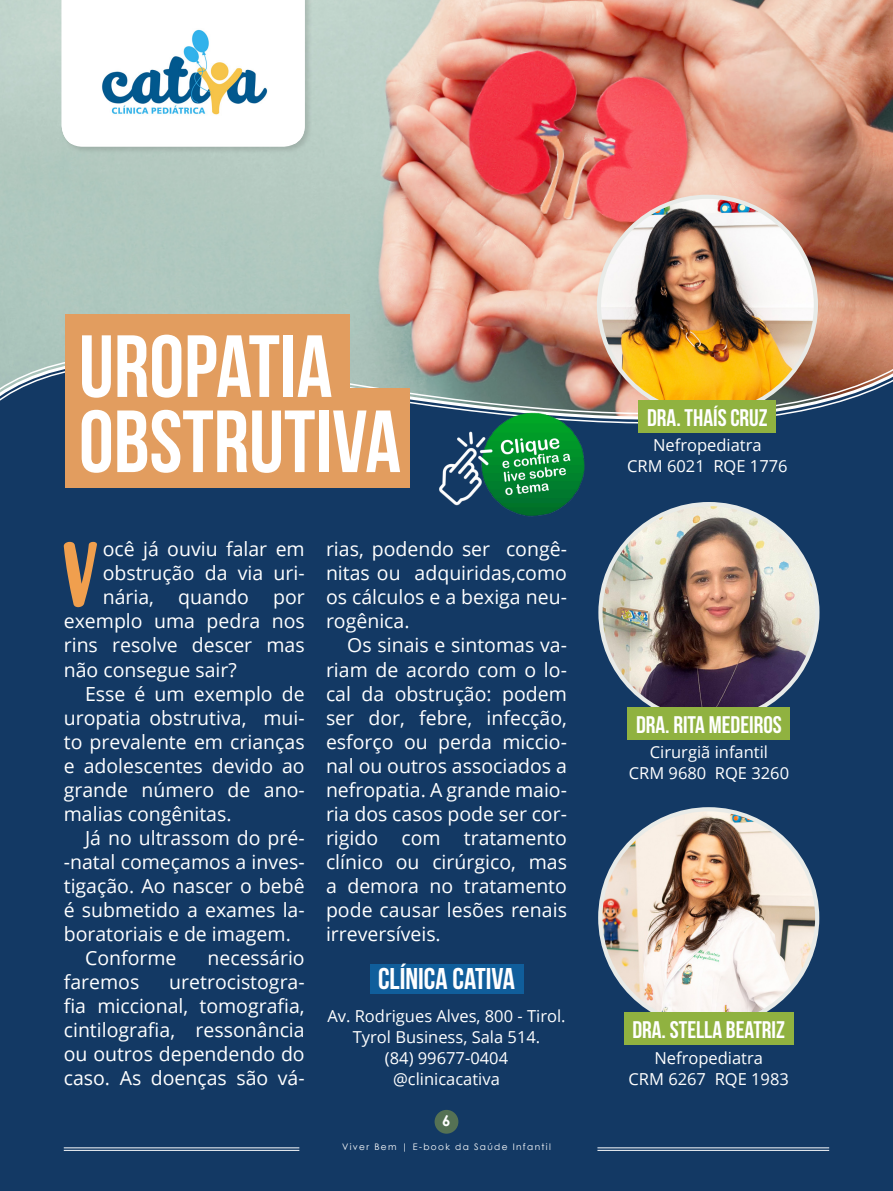
<style>
.page{position:relative;width:893px;height:1191px;background:#133964}
.page>*{position:absolute;margin:0;border:0;box-sizing:border-box;transform-origin:0 0}
.Retranca{font:700 87.9px "Bebas Neue";color:#fff}
.Capitular{font:76.8px "Baby Snail";color:#f09f4e}
.Assinatura{font:700 30px "Bebas Neue";color:#fff}
.Assinatura-2{font:24px "Bebas Neue";color:#fff}
.Ebook{font:19.5px/24px "Open Sans";color:#fff;text-align:justify}
.Capitular-2{font:19.5px "Open Sans";color:#fff}
.Assinatura-3{font:16.5px/21px "Open Sans";color:#fff;text-align:center}
.t1{font:700 15px "Century Gothic";color:#fff}
.t2{font:9px "Century Gothic";letter-spacing:.15em;color:#fff}
</style>
<div class="page">
<hr style="left:64px;top:1147px;width:235px;height:1px;background:#fff">
<hr style="left:64px;top:1150px;width:235px;height:1px;background:#fff">
<div style="left:435px;top:1109px;width:23px;height:24px;background:#557154;border-radius:50%"></div>
<hr style="left:597px;top:1147px;width:232px;height:1px;background:#fff">
<hr style="left:597px;top:1150px;width:232px;height:1px;background:#fff">
<img style="left:0;top:0;width:893px;height:552px">
<div style="left:60px;top:0;width:252px;height:155px;background:#231f20;opacity:.15"></div>
<svg style="left:62px;top:144px;width:243px;height:3px"></svg>
<img style="left:62px;top:0;width:243px;height:144px">
<div style="left:65px;top:314px;width:285px;height:106px;background:#e29d5f"></div>
<div style="left:65px;top:389px;width:345px;height:99px;background:#e29d5f"></div>
<img style="left:599px;top:197px;width:217px;height:217px;border-radius:108px">
<div style="left:639px;top:400px;width:137px;height:32px;background:#90b240"></div>
<img style="left:600px;top:504px;width:217px;height:217px;border-radius:108px">
<div style="left:627px;top:707px;width:163px;height:33px;background:#90b240"></div>
<img style="left:600px;top:809px;width:217px;height:217px;border-radius:108px">
<div style="left:624px;top:1012px;width:169px;height:33px;background:#90b240"></div>
<img style="left:428px;top:410px;width:162px;height:113px">
<div style="left:369px;top:964px;width:154px;height:30px;background:#105e9b"></div>
<p class="Retranca" style="left:79px;top:318px;width:255px">UROPATIA</p>
<p class="Retranca" style="left:79px;top:393px;width:324px">OBSTRUTIVA</p>
<p class="Capitular" style="left:60px;top:533px;width:33px">V</p>
<p class="Capitular-2" style="left:103px;top:536px;width:203px">ocê já ouviu falar em</p>
<p class="Capitular-2" style="left:103px;top:560px;width:204px">obstrução da via uri-</p>
<p class="Capitular-2" style="left:103px;top:584px;width:203px">nária, quando por</p>
<p class="Capitular-2" style="left:64px;top:608px;width:242px">exemplo uma pedra nos</p>
<p class="Capitular-2" style="left:64px;top:632px;width:242px">rins resolve descer mas</p>
<p class="Capitular-2" style="left:64px;top:656px;width:175px">não consegue sair?</p>
<p class="Ebook" style="left:64px;top:681px;width:242px;text-indent:21px">Esse é um exemplo de uropatia obstrutiva, mui&shy;to prevalente em crianças e adolescentes devido ao grande número de ano&shy;malias congênitas.</p>
<p class="Ebook" style="left:64px;top:825px;width:242px;text-indent:21px">Já no ultrassom do pré--natal começamos a inves&shy;tigação. Ao nascer o bebê é submetido a exames la&shy;boratoriais e de imagem.</p>
<p class="Ebook" style="left:85px;top:945px;width:93px">Conforme</p>
<p class="Ebook" style="left:207px;top:945px;width:99px">necessário</p>
<p class="Ebook" style="left:64px;top:969px;width:77px">faremos</p>
<p class="Ebook" style="left:64px;top:969px;width:242px;text-indent:106px">uretrocistogra&shy;fia miccional, tomografia, cintilografia, ressonância ou outros dependendo do caso. As doenças são vá-</p>
<p class="Ebook" style="left:326px;top:537px;width:242px">rias, podendo ser congê&shy;nitas ou adquiridas,como os cálculos e a bexiga neu&shy;rogênica.</p>
<p class="Ebook" style="left:326px;top:633px;width:242px;text-indent:21px">Os sinais e sintomas va&shy;riam de acordo com o lo&shy;cal da obstrução: podem ser dor, febre, infecção, esforço ou perda miccio&shy;nal ou outros associados a nefropatia. A grande maio&shy;ria dos casos pode ser cor&shy;rigido com tratamento clínico ou cirúrgico, mas a demora no tratamento pode causar lesões renais irreversíveis.</p>
<p class="Assinatura" style="left:378px;top:961px;width:138px">CLÍNICA CATIVA</p>
<p class="Assinatura-3" style="left:327px;top:1004px;width:240px">Av. Rodrigues Alves, 800 - Tirol.<br>Tyrol Business, Sala 514.</p>
<p class="Assinatura-3" style="left:385px;top:1046px;width:125px">(84) 99677-0404</p>
<p class="Assinatura-3" style="left:393px;top:1067px;width:108px">@clinicacativa</p>
<p class="t1" style="left:442px;top:1111px;width:10px">6</p>
<p class="t2" style="left:342px;top:1140px;width:210px">Viver Bem | E-book da Saúde Infantil</p>
<p class="Assinatura-2" style="left:647px;top:404px;width:122px">DRA. THAÍS CRUZ</p>
<p class="Assinatura-3" style="left:653px;top:434px;width:110px">Nefropediatra</p>
<p class="Assinatura-3" style="left:627px;top:455px;width:162px">CRM 6021 RQE 1776</p>
<p class="Assinatura-2" style="left:636px;top:711px;width:147px">DRA. RITA MEDEIROS</p>
<p class="Assinatura-3" style="left:650px;top:741px;width:120px">Cirurgiã infantil</p>
<p class="Assinatura-3" style="left:629px;top:762px;width:162px">CRM 9680 RQE 3260</p>
<p class="Assinatura-2" style="left:632px;top:1016px;width:154px">DRA. STELLA BEATRIZ</p>
<p class="Assinatura-3" style="left:654px;top:1046px;width:110px">Nefropediatra</p>
<p class="Assinatura-3" style="left:628px;top:1067px;width:162px">CRM 6267 RQE 1983</p>
</div>
